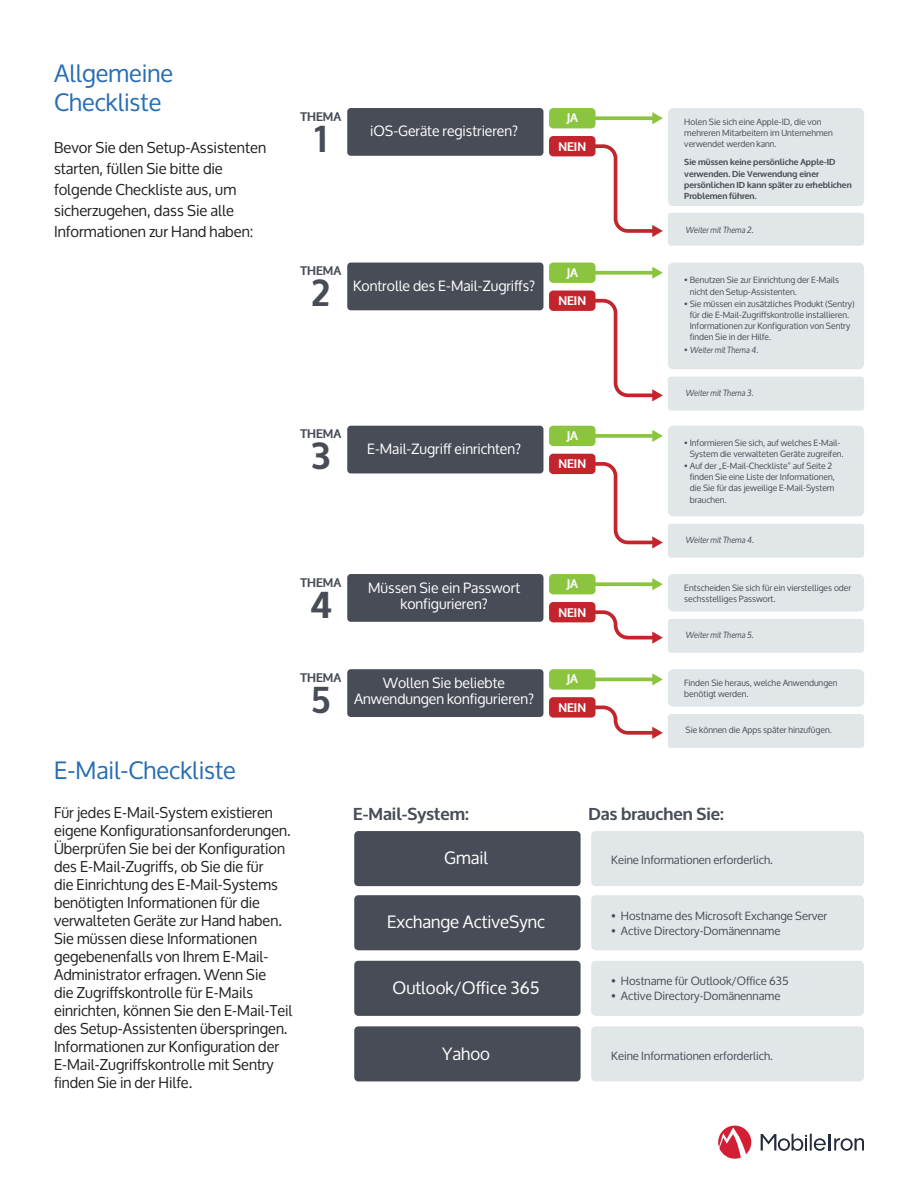
<style>
.page{position:relative;width:918px;height:1188px;background:#fff}
.page>*{position:absolute;margin:0;border:0;box-sizing:border-box;transform-origin:0 0}
.t1{font:700 37.05px "Oxygen";color:#484c56}
.t2{font:24px/28.5px "Oxygen";color:#266db3}
.t3{font:17.1px "Oxygen";color:#fff}
.t4{font:700 17.1px "Oxygen";color:#484c56}
.t5{font:15px/18px "Oxygen";color:#231f20}
.t6{font:14.25px/16px "Oxygen";color:#fff;text-align:center}
.t7{font:700 12.3px "Oxygen";color:#fff}
.t8{font:700 12.3px "Oxygen";color:#484c56}
.t9{font:11.4px "Oxygen";color:#484c56}
.t10{font:8.7px/11.1px "Oxygen";color:#484c56}
.t11{font:700 8.7px/11.1px "Oxygen";color:#484c56}
.t12{font:italic 8.7px "Oxygen";color:#484c56}
.s1{font-style:normal}
</style>
<div class="page">
<svg style="left:761px;top:1133px;width:103px;height:18px"></svg>
<svg style="left:718px;top:1126px;width:33px;height:33px"></svg>
<div style="left:347px;top:108px;width:196px;height:48px;background:#484c56;border-radius:4px"></div>
<div style="left:668px;top:108px;width:196px;height:98px;background:#e1e6e9;border-radius:5px"></div>
<div style="left:668px;top:213px;width:196px;height:33px;background:#e1e6e9;border-radius:3px"></div>
<svg style="left:596px;top:116px;width:56px;height:4px"></svg>
<svg style="left:652px;top:112px;width:11px;height:12px"></svg>
<svg style="left:556px;top:144px;width:107px;height:93px"></svg>
<div style="left:549px;top:108px;width:47px;height:20px;background:#8bc540;border-radius:4px"></div>
<div style="left:549px;top:136px;width:47px;height:20px;background:#c3252d;border-radius:4px"></div>
<div style="left:347px;top:263px;width:196px;height:47px;background:#484c56;border-radius:4px"></div>
<div style="left:668px;top:263px;width:196px;height:106px;background:#e1e6e9;border-radius:5px"></div>
<div style="left:668px;top:377px;width:196px;height:34px;background:#e1e6e9;border-radius:3px"></div>
<svg style="left:596px;top:271px;width:56px;height:4px"></svg>
<svg style="left:652px;top:267px;width:11px;height:12px"></svg>
<svg style="left:596px;top:298px;width:67px;height:103px"></svg>
<div style="left:549px;top:263px;width:47px;height:20px;background:#8bc540;border-radius:4px"></div>
<div style="left:549px;top:291px;width:47px;height:20px;background:#c3252d;border-radius:4px"></div>
<div style="left:347px;top:426px;width:196px;height:47px;background:#484c56;border-radius:4px"></div>
<div style="left:668px;top:426px;width:196px;height:90px;background:#e1e6e9;border-radius:5px"></div>
<div style="left:668px;top:524px;width:196px;height:34px;background:#e1e6e9;border-radius:3px"></div>
<svg style="left:596px;top:434px;width:56px;height:4px"></svg>
<svg style="left:652px;top:430px;width:11px;height:12px"></svg>
<svg style="left:556px;top:462px;width:107px;height:87px"></svg>
<div style="left:549px;top:426px;width:47px;height:20px;background:#8bc540;border-radius:4px"></div>
<div style="left:549px;top:454px;width:47px;height:20px;background:#c3252d;border-radius:4px"></div>
<div style="left:347px;top:574px;width:196px;height:48px;background:#484c56;border-radius:4px"></div>
<div style="left:668px;top:574px;width:196px;height:38px;background:#e1e6e9;border-radius:5px"></div>
<div style="left:668px;top:619px;width:196px;height:34px;background:#e1e6e9;border-radius:3px"></div>
<svg style="left:596px;top:582px;width:56px;height:4px"></svg>
<svg style="left:652px;top:578px;width:11px;height:12px"></svg>
<svg style="left:556px;top:610px;width:107px;height:34px"></svg>
<div style="left:549px;top:574px;width:47px;height:20px;background:#8bc540;border-radius:4px"></div>
<div style="left:549px;top:602px;width:47px;height:20px;background:#c3252d;border-radius:4px"></div>
<div style="left:347px;top:669px;width:196px;height:48px;background:#484c56;border-radius:4px"></div>
<div style="left:668px;top:669px;width:196px;height:38px;background:#e1e6e9;border-radius:5px"></div>
<div style="left:668px;top:714px;width:196px;height:34px;background:#e1e6e9;border-radius:3px"></div>
<hr style="left:560px;top:678px;width:94px;height:3px;background:#8bc540">
<svg style="left:652px;top:673px;width:11px;height:13px"></svg>
<svg style="left:596px;top:705px;width:67px;height:34px"></svg>
<div style="left:549px;top:669px;width:47px;height:21px;background:#8bc540;border-radius:4px"></div>
<div style="left:549px;top:697px;width:47px;height:21px;background:#c3252d;border-radius:4px"></div>
<div style="left:591px;top:961px;width:273px;height:55px;background:#e1e6e9;border-radius:5px"></div>
<div style="left:354px;top:831px;width:227px;height:55px;background:#484c56;border-radius:4px"></div>
<div style="left:591px;top:831px;width:273px;height:55px;background:#e1e6e9;border-radius:5px"></div>
<div style="left:354px;top:895px;width:227px;height:55px;background:#484c56;border-radius:4px"></div>
<div style="left:591px;top:895px;width:273px;height:55px;background:#e1e6e9;border-radius:5px"></div>
<div style="left:354px;top:961px;width:227px;height:55px;background:#484c56;border-radius:4px"></div>
<div style="left:354px;top:1026px;width:227px;height:55px;background:#484c56;border-radius:4px"></div>
<div style="left:591px;top:1026px;width:273px;height:55px;background:#e1e6e9;border-radius:5px"></div>
<h2 class="t2" style="left:54px;top:59px;width:121px">Allgemeine<br>Checkliste</h2>
<h3 class="t5" style="left:54px;top:137px;width:214px;line-height:21px">Bevor Sie den Setup-Assistenten starten, füllen Sie bitte die folgende Checkliste aus, um sicherzugehen, dass Sie alle<br>Informationen zur Hand haben:</h3>
<h3 class="t8" style="left:301px;top:109px;width:42px">THEMA</h3>
<h1 class="t1" style="left:315px;top:116px;width:14px">1</h1>
<h3 class="t7" style="left:566px;top:110px;width:13px">JA</h3>
<h3 class="t7" style="left:558px;top:139px;width:29px">NEIN</h3>
<h3 class="t6" style="left:370px;top:123px;width:150px">iOS-Geräte registrieren?</h3>
<p class="t10" style="left:684px;top:116px;width:150px">Holen Sie sich eine Apple-ID, die von mehreren Mitarbeitern im Unternehmen verwendet werden kann.</p>
<p class="t11" style="left:684px;top:157px;width:169px">Sie müssen keine persönliche Apple-ID verwenden. Die Verwendung einer persönlichen ID kann später zu erheblichen Problemen führen.</p>
<p class="t12" style="left:686px;top:222px;width:69px">Weiter mit Thema 2.</p>
<h3 class="t8" style="left:301px;top:263px;width:42px">THEMA</h3>
<h1 class="t1" style="left:312px;top:270px;width:20px">2</h1>
<h3 class="t7" style="left:566px;top:265px;width:13px">JA</h3>
<h3 class="t7" style="left:558px;top:293px;width:29px">NEIN</h3>
<h3 class="t6" style="left:353px;top:278px;width:184px">Kontrolle des E-Mail-Zugriffs?</h3>
<p class="t10" style="left:690px;top:275px;width:151px;text-indent:-5px">• Benutzen Sie zur Einrichtung der E-Mails nicht den Setup-Assistenten.</p>
<p class="t10" style="left:690px;top:298px;width:166px;text-indent:-5px">• Sie müssen ein zusätzliches Produkt (Sentry) für die E-Mail-Zugriffskontrolle installieren.<br>Informationen zur Konfiguration von Sentry finden Sie in der Hilfe.</p>
<p class="t12" style="left:684px;top:342px;width:75px"><span class="s1">•</span> Weiter mit Thema 4.</p>
<p class="t12" style="left:686px;top:385px;width:69px">Weiter mit Thema 3.</p>
<h3 class="t8" style="left:301px;top:426px;width:42px">THEMA</h3>
<h1 class="t1" style="left:311px;top:433px;width:20px">3</h1>
<h3 class="t7" style="left:566px;top:428px;width:13px">JA</h3>
<h3 class="t7" style="left:558px;top:456px;width:29px">NEIN</h3>
<h3 class="t6" style="left:367px;top:441px;width:155px">E-Mail-Zugriff einrichten?</h3>
<p class="t10" style="left:690px;top:437px;width:155px;text-indent:-5px">• Informieren Sie sich, auf welches E-Mail-<br>System die verwalteten Geräte zugreifen.</p>
<p class="t10" style="left:690px;top:461px;width:147px;text-indent:-5px">• Auf der „E-Mail-Checkliste“ auf Seite 2 finden Sie eine Liste der Informationen, die Sie für das jeweilige E-Mail-System brauchen.</p>
<p class="t12" style="left:686px;top:532px;width:70px">Weiter mit Thema 4.</p>
<h3 class="t8" style="left:301px;top:575px;width:42px">THEMA</h3>
<h1 class="t1" style="left:310px;top:582px;width:24px">4</h1>
<h3 class="t7" style="left:566px;top:576px;width:13px">JA</h3>
<h3 class="t7" style="left:558px;top:605px;width:29px">NEIN</h3>
<h3 class="t6" style="left:368px;top:580px;width:153px">Müssen Sie ein Passwort konfigurieren?</h3>
<p class="t10" style="left:684px;top:582px;width:168px">Entscheiden Sie sich für ein vierstelliges oder sechsstelliges Passwort.</p>
<p class="t12" style="left:686px;top:627px;width:70px">Weiter mit Thema 5.</p>
<h3 class="t8" style="left:301px;top:670px;width:42px">THEMA</h3>
<h1 class="t1" style="left:311px;top:677px;width:21px">5</h1>
<h2 class="t2" style="left:54px;top:757px;width:183px">E-Mail-Checkliste</h2>
<p class="t5" style="left:54px;top:804px;width:240px">Für jedes E-Mail-System existieren eigene Konfigurationsanforderungen.<br>Überprüfen Sie bei der Konfiguration des E-Mail-Zugriffs, ob Sie die für<br>die Einrichtung des E-Mail-Systems benötigten Informationen für die verwalteten Geräte zur Hand haben.<br>Sie müssen diese Informationen gegebenenfalls von Ihrem E-Mail-Administrator erfragen. Wenn Sie<br>die Zugriffskontrolle für E-Mails einrichten, können Sie den E-Mail-Teil des Setup-Assistenten überspringen.<br>Informationen zur Konfiguration der E-Mail-Zugriffskontrolle mit Sentry finden Sie in der Hilfe.</p>
<h3 class="t7" style="left:566px;top:671px;width:13px">JA</h3>
<h3 class="t7" style="left:558px;top:700px;width:29px">NEIN</h3>
<h3 class="t6" style="left:354px;top:675px;width:182px">Wollen Sie beliebte<br>Anwendungen konfigurieren?</h3>
<p class="t10" style="left:684px;top:677px;width:155px">Finden Sie heraus, welche Anwendungen benötigt werden.</p>
<p class="t10" style="left:686px;top:725px;width:148px">Sie können die Apps später hinzufügen.</p>
<h3 class="t4" style="left:353px;top:804px;width:117px">E-Mail-System:</h3>
<h3 class="t4" style="left:588px;top:804px;width:137px">Das brauchen Sie:</h3>
<h3 class="t3" style="left:444px;top:848px;width:45px">Gmail</h3>
<h3 class="t9" style="left:611px;top:854px;width:163px">Keine Informationen erforderlich.</h3>
<h3 class="t3" style="left:387px;top:913px;width:160px">Exchange ActiveSync</h3>
<h3 class="t9" style="left:611px;top:909px;width:218px">• Hostname des Microsoft Exchange Server</h3>
<h3 class="t9" style="left:611px;top:925px;width:171px">• Active Directory-Domänenname</h3>
<h3 class="t9" style="left:611px;top:974px;width:179px">• Hostname für Outlook/Office 635</h3>
<h3 class="t3" style="left:393px;top:978px;width:149px">Outlook/Office 365</h3>
<h3 class="t9" style="left:611px;top:990px;width:171px">• Active Directory-Domänenname</h3>
<h3 class="t3" style="left:442px;top:1044px;width:50px">Yahoo</h3>
<h3 class="t9" style="left:611px;top:1049px;width:163px">Keine Informationen erforderlich.</h3>
</div>
